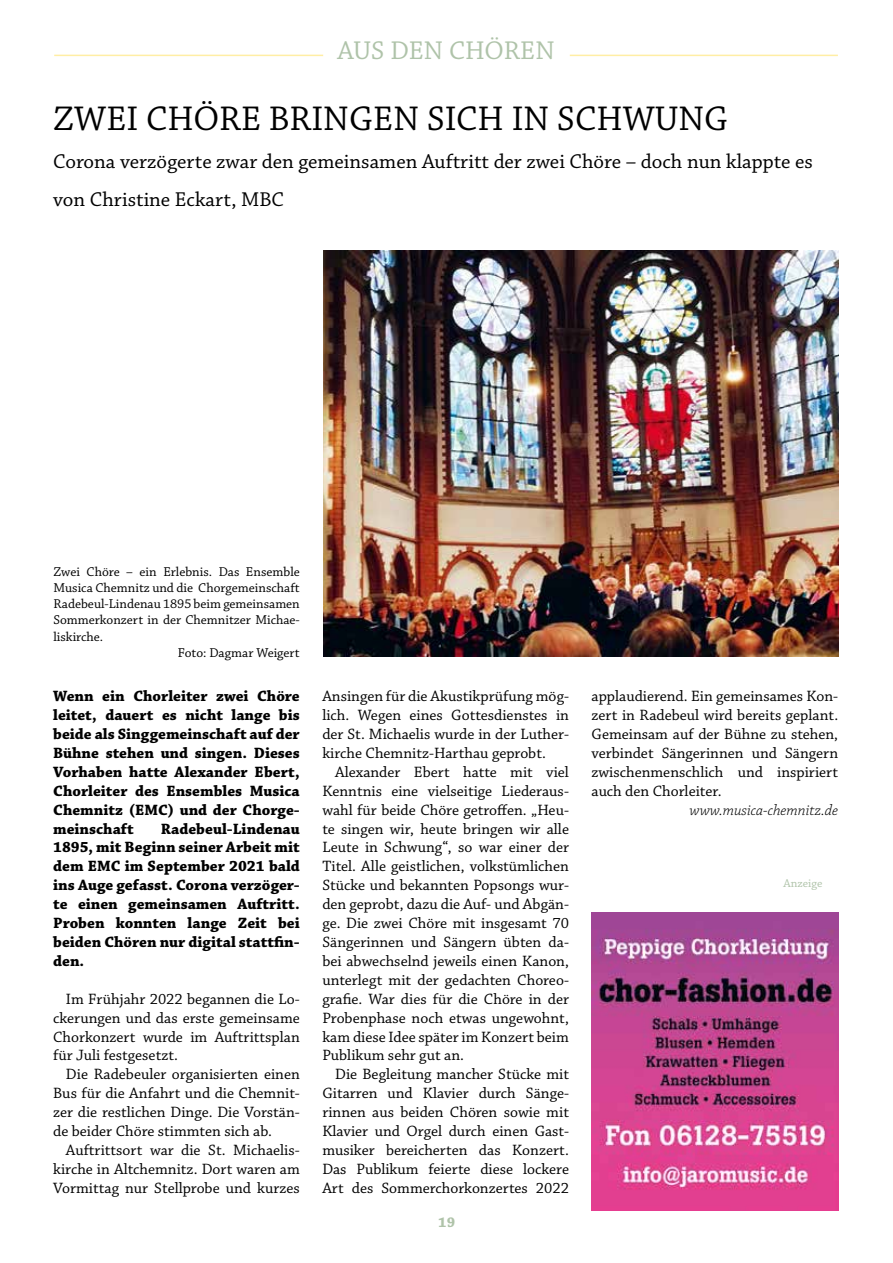
<style>
.page{position:relative;width:893px;height:1263px;background:#fff}
.page>*{position:absolute;margin:0;border:0;box-sizing:border-box;transform-origin:0 0}
.t1{font:36px "Chaparral Pro";color:#000}
.t2{font:27px "Chaparral Pro";letter-spacing:.005em;color:#afc3a9}
.t3{font:21px/38px "Chaparral Pro";color:#000}
.t4{font:15.75px/18.9px "Chaparral Pro";color:#000;text-align:justify}
.t5{font:700 15.75px/18.9px "Chaparral Pro";color:#000;text-align:justify}
.t6{font:italic 300 15.75px "Chaparral Pro";color:#000}
.t7{font:700 15px "Chaparral Pro";color:#afc3a9}
.t8{font:13.5px "Chaparral Pro";color:#000}
.t9{font:12px "Chaparral Pro";color:#afc3a9}
</style>
<div class="page">
<hr style="left:54px;top:55px;width:269px;height:1px;background:#ffeea4">
<hr style="left:570px;top:55px;width:268px;height:1px;background:#ffeea4">
<img style="left:323px;top:250px;width:515px;height:406px">
<img style="left:592px;top:912px;width:246px;height:298px">
<h2 class="t2" style="left:337px;top:36px;width:219px">AUS DEN CHÖREN</h2>
<h1 class="t1" style="left:53px;top:98px;width:676px">ZWEI CHÖRE BRINGEN SICH IN SCHWUNG</h1>
<h3 class="t3" style="left:53px;top:143px;width:761px">Corona verzögerte zwar den gemeinsamen Auftritt der zwei Chöre – doch nun klappte es von Christine Eckart, MBC</h3>
<p class="t8" style="left:53px;top:564px;width:248px">Zwei Chöre – ein Erlebnis. Das Ensemble</p>
<p class="t8" style="left:53px;top:580px;width:248px">Musica Chemnitz und die Chorgemeinschaft</p>
<p class="t8" style="left:53px;top:596px;width:248px">Radebeul-Lindenau 1895 beim gemeinsamen</p>
<p class="t8" style="left:53px;top:613px;width:248px">Sommerkonzert in der Chemnitzer Michae-</p>
<p class="t8" style="left:53px;top:629px;width:51px">liskirche.</p>
<p class="t8" style="left:178px;top:645px;width:123px">Foto: Dagmar Weigert</p>
<p class="t5" style="left:53px;top:687px;width:248px">Wenn ein Chorleiter zwei Chöre leitet, dauert es nicht lange bis beide als Singgemeinschaft auf der Bühne stehen und singen. Dieses Vorhaben hatte Alexander Ebert, Chorleiter des Ensembles Musica Chemnitz (EMC) und der Chorge&shy;meinschaft</p>
<p class="t5" style="left:53px;top:819px;width:248px;text-indent:108px">Radebeul-Lindenau 1895, mit Beginn seiner Arbeit mit dem EMC im September 2021 bald ins Auge gefasst. Corona verzöger&shy;te einen gemeinsamen Auftritt.<br>Proben konnten lange Zeit bei beiden Chören nur digital stattfin&shy;den.</p>
<p class="t4" style="left:53px;top:990px;width:248px;text-indent:13px">Im Frühjahr 2022 begannen die Lo&shy;ckerungen und das erste gemeinsame Chorkonzert wurde im Auftrittsplan für Juli festgesetzt.</p>
<p class="t4" style="left:53px;top:1065px;width:248px;text-indent:13px">Die Radebeuler organisierten einen Bus für die Anfahrt und die Chemnit&shy;zer die restlichen Dinge. Die Vorstän&shy;de beider Chöre stimmten sich ab.</p>
<p class="t4" style="left:53px;top:1141px;width:248px;text-indent:13px">Auftrittsort war die St. Michaelis&shy;kirche in Altchemnitz. Dort waren am Vormittag nur Stellprobe und kurzes</p>
<p class="t4" style="left:322px;top:687px;width:248px">Ansingen für die Akustikprüfung mög&shy;lich. Wegen eines Gottesdienstes in der St. Michaelis wurde in der Luther&shy;kirche Chemnitz-Harthau geprobt.</p>
<p class="t4" style="left:322px;top:763px;width:248px;text-indent:13px">Alexander Ebert hatte mit viel Kenntnis eine vielseitige Liederaus&shy;wahl für beide Chöre getroffen. „Heu&shy;te singen wir, heute bringen wir alle Leute in Schwung“, so war einer der Titel. Alle geistlichen, volkstümlichen Stücke und bekannten Popsongs wur&shy;den geprobt, dazu die Auf- und Abgän&shy;ge. Die zwei Chöre mit insgesamt 70<br>Sängerinnen und Sängern übten da&shy;bei abwechselnd jeweils einen Kanon, unterlegt mit der gedachten Choreo&shy;grafie. War dies für die Chöre in der Probenphase noch etwas ungewohnt, kam diese Idee später im Konzert beim Publikum sehr gut an.</p>
<p class="t4" style="left:322px;top:1065px;width:248px;text-indent:13px">Die Begleitung mancher Stücke mit Gitarren und Klavier durch Sänge&shy;rinnen aus beiden Chören sowie mit Klavier und Orgel durch einen Gast&shy;musiker bereicherten das Konzert.<br>Das Publikum feierte diese lockere Art des Sommerchorkonzertes 2022</p>
<p class="t7" style="left:438px;top:1214px;width:18px">19</p>
<p class="t4" style="left:591px;top:687px;width:248px">applaudierend. Ein gemeinsames Kon&shy;zert in Radebeul wird bereits geplant.<br>Gemeinsam auf der Bühne zu stehen, verbindet Sängerinnen und Sängern zwischenmenschlich und inspiriert auch den Chorleiter.</p>
<p class="t6" style="left:689px;top:801px;width:150px">www.musica-chemnitz.de</p>
<p class="t9" style="left:784px;top:876px;width:40px">Anzeige</p>
</div>
